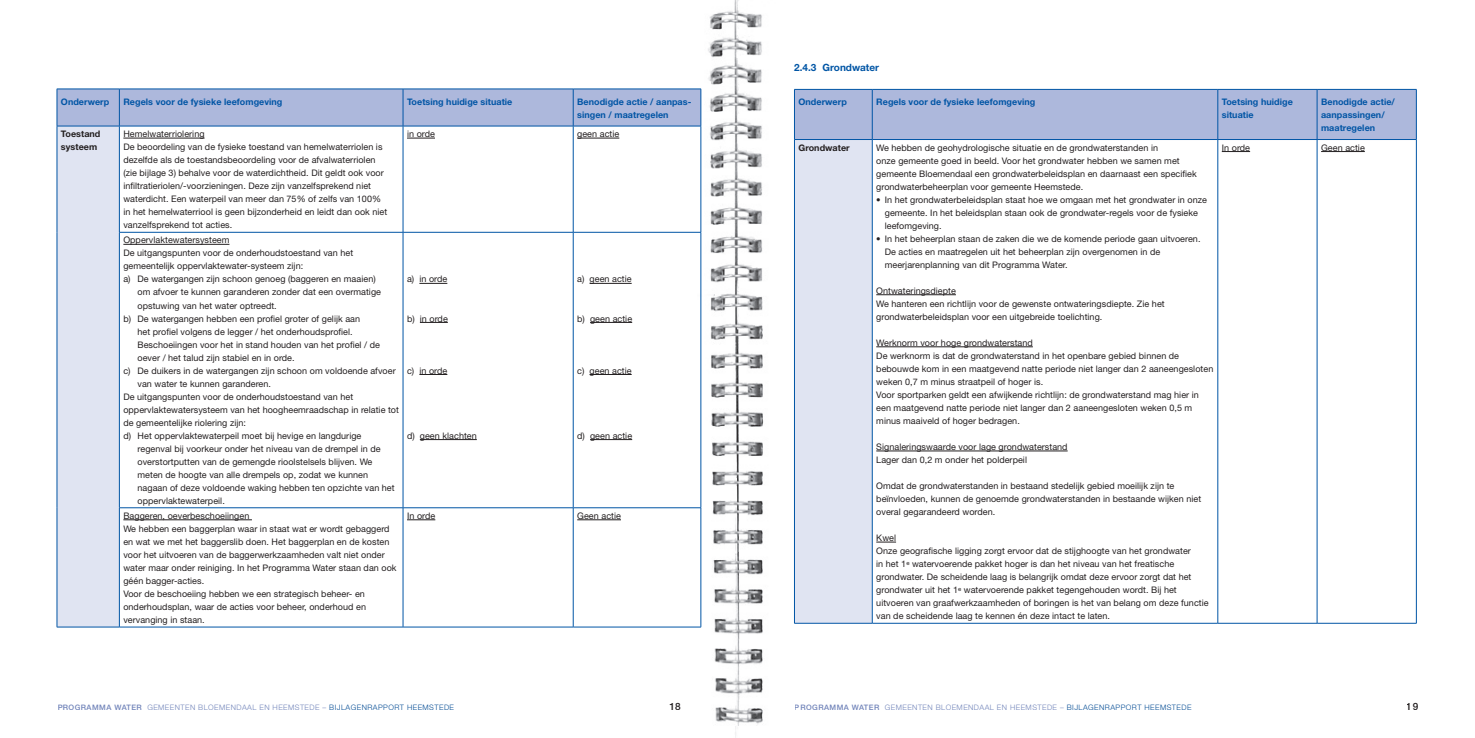
<style>
.page{position:relative;width:1475px;height:738px;background:#fff}
.page>*{position:absolute;margin:0;border:0;box-sizing:border-box;transform-origin:0 0}
.t1{font:700 10px "Helvetica Neue";color:#0155a5}
.t2{font:500 10px "Helvetica Neue";color:#231f20}
.tabeltekst{font:9px/13px "Helvetica Neue";letter-spacing:.005em;color:#231f20}
.tabeltekst-2{font:700 9px/13px "Helvetica Neue";letter-spacing:.005em;color:#0155a5}
.tabeltekst-3{font:700 9px/13px "Helvetica Neue";letter-spacing:.005em;color:#231f20}
.t3{font:300 7.5px "Helvetica Neue";letter-spacing:.06em;color:#7083b9}
.s1{font-weight:500}
.s2{color:#014a93}
</style>
<div class="page">
<hr style="left:57px;top:626px;width:62px;height:1px;background:#0155a5">
<hr style="left:119px;top:626px;width:284px;height:1px;background:#0155a5">
<hr style="left:403px;top:626px;width:170px;height:1px;background:#0155a5">
<hr style="left:573px;top:626px;width:128px;height:1px;background:#0155a5">
<svg style="left:57px;top:89px;width:640px;height:537px"></svg>
<hr style="left:577px;top:519px;width:44px;height:1px;background:#231f20">
<div style="left:795px;top:90px;width:620px;height:49px;background:#adb8dc"></div>
<div style="left:794px;top:139px;width:78px;height:483px;background:#e0e4f2"></div>
<hr style="left:794px;top:89px;width:78px;height:1px;background:#0155a5">
<hr style="left:794px;top:90px;width:1px;height:49px;background:#0155a5">
<hr style="left:872px;top:89px;width:345px;height:1px;background:#0155a5">
<hr style="left:871px;top:90px;width:1px;height:49px;background:#0155a5">
<hr style="left:1217px;top:89px;width:99px;height:1px;background:#0155a5">
<hr style="left:1217px;top:90px;width:1px;height:49px;background:#0155a5">
<hr style="left:1316px;top:89px;width:100px;height:1px;background:#0155a5">
<hr style="left:1316px;top:90px;width:1px;height:49px;background:#0155a5">
<hr style="left:1415px;top:90px;width:1px;height:49px;background:#0155a5">
<hr style="left:794px;top:139px;width:78px;height:1px;background:#0155a5">
<hr style="left:794px;top:140px;width:1px;height:482px;background:#0155a5">
<hr style="left:872px;top:139px;width:345px;height:1px;background:#0155a5">
<hr style="left:871px;top:140px;width:1px;height:482px;background:#0155a5">
<hr style="left:1217px;top:139px;width:99px;height:1px;background:#0155a5">
<hr style="left:1217px;top:140px;width:1px;height:482px;background:#0155a5">
<hr style="left:1316px;top:139px;width:100px;height:1px;background:#0155a5">
<hr style="left:1316px;top:140px;width:1px;height:482px;background:#0155a5">
<hr style="left:1415px;top:140px;width:1px;height:482px;background:#0155a5">
<hr style="left:794px;top:622px;width:78px;height:1px;background:#0155a5">
<hr style="left:872px;top:622px;width:345px;height:1px;background:#0155a5">
<hr style="left:1217px;top:622px;width:99px;height:1px;background:#0155a5">
<hr style="left:1316px;top:622px;width:100px;height:1px;background:#0155a5">
<hr style="left:876px;top:294px;width:79px;height:1px;background:#231f20">
<hr style="left:876px;top:346px;width:156px;height:1px;background:#231f20">
<hr style="left:876px;top:450px;width:191px;height:1px;background:#231f20">
<svg style="left:876px;top:541px;width:19px;height:1px"></svg>
<svg style="left:1221px;top:151px;width:28px;height:1px"></svg>
<hr style="left:1320px;top:151px;width:44px;height:1px;background:#231f20">
<img style="left:697px;top:0;width:67px;height:737px">
<p class="tabeltekst-2" style="left:61px;top:94px;width:50px">Onderwerp</p>
<p class="tabeltekst-2" style="left:123px;top:94px;width:160px">Regels voor de fysieke leefomgeving</p>
<p class="tabeltekst-2" style="left:407px;top:94px;width:107px">Toetsing huidige situatie</p>
<p class="tabeltekst-2" style="left:577px;top:94px;width:116px">Benodigde actie / aanpas&shy;singen / maatregelen</p>
<p class="tabeltekst-3" style="left:61px;top:127px;width:41px">Toestand systeem</p>
<p class="tabeltekst" style="left:123px;top:127px;width:83px">Hemelwaterriolering</p>
<p class="tabeltekst" style="left:407px;top:127px;width:29px">in orde</p>
<p class="tabeltekst" style="left:577px;top:127px;width:44px">geen actie</p>
<p class="tabeltekst" style="left:123px;top:140px;width:265px">De beoordeling van de fysieke toestand van hemelwaterriolen is dezelfde als de toestandsbeoordeling voor de afvalwaterriolen (zie bijlage 3) behalve voor de waterdichtheid. Dit geldt ook voor infiltratieriolen/-voorzieningen. Deze zijn vanzelfsprekend niet waterdicht. Een waterpeil van meer dan 75% of zelfs van 100% in het hemelwaterriool is geen bijzonderheid en leidt dan ook niet vanzelfsprekend tot acties.</p>
<p class="tabeltekst" style="left:123px;top:233px;width:108px">Oppervlaktewatersysteem</p>
<p class="tabeltekst" style="left:123px;top:246px;width:231px">De uitgangspunten voor de onderhoudstoestand van het gemeentelijk oppervlaktewater-systeem zijn:</p>
<p class="tabeltekst" style="left:137px;top:272px;width:245px;text-indent:-14px">a) De watergangen zijn schoon genoeg (baggeren en maaien) om afvoer te kunnen garanderen zonder dat een overmatige opstuwing van het water optreedt.</p>
<p class="tabeltekst" style="left:137px;top:311px;width:244px;text-indent:-14px">b) De watergangen hebben een profiel groter of gelijk aan<br>het profiel volgens de legger / het onderhoudsprofiel.<br>Beschoeiingen voor het in stand houden van het profiel / de oever / het talud zijn stabiel en in orde.</p>
<p class="tabeltekst" style="left:137px;top:363px;width:259px;text-indent:-14px">c) De duikers in de watergangen zijn schoon om voldoende afvoer van water te kunnen garanderen.</p>
<p class="tabeltekst" style="left:123px;top:389px;width:277px">De uitgangspunten voor de onderhoudstoestand van het oppervlaktewatersysteem van het hoogheemraadschap in relatie tot de gemeentelijke riolering zijn:</p>
<p class="tabeltekst" style="left:137px;top:428px;width:258px;text-indent:-14px">d) Het oppervlaktewaterpeil moet bij hevige en langdurige regenval bij voorkeur onder het niveau van de drempel in de overstortputten van de gemengde rioolstelsels blijven. We meten de hoogte van alle drempels op, zodat we kunnen nagaan of deze voldoende waking hebben ten opzichte van het oppervlaktewaterpeil.</p>
<p class="tabeltekst" style="left:123px;top:508px;width:127px">Baggeren, oeverbeschoeiingen</p>
<p class="tabeltekst" style="left:123px;top:521px;width:275px">We hebben een baggerplan waar in staat wat er wordt gebaggerd en wat we met het baggerslib doen. Het baggerplan en de kosten voor het uitvoeren van de baggerwerkzaamheden valt niet onder water maar onder reiniging. In het Programma Water staan dan ook géén bagger-acties.</p>
<p class="tabeltekst" style="left:123px;top:586px;width:244px">Voor de beschoeiing hebben we een strategisch beheer- en onderhoudsplan, waar de acties voor beheer, onderhoud en vervanging in staan.</p>
<p class="tabeltekst" style="left:407px;top:272px;width:42px">a) in orde</p>
<p class="tabeltekst" style="left:407px;top:311px;width:42px">b) in orde</p>
<p class="tabeltekst" style="left:577px;top:272px;width:56px">a) geen actie</p>
<p class="tabeltekst" style="left:577px;top:311px;width:56px">b) geen actie</p>
<p class="tabeltekst" style="left:407px;top:363px;width:42px">c) in orde</p>
<p class="tabeltekst" style="left:577px;top:363px;width:56px">c) geen actie</p>
<p class="tabeltekst" style="left:407px;top:428px;width:71px">d) geen klachten</p>
<p class="tabeltekst" style="left:577px;top:428px;width:56px">d) geen actie</p>
<p class="tabeltekst" style="left:407px;top:508px;width:30px">In orde</p>
<p class="tabeltekst" style="left:577px;top:508px;width:45px">Geen actie</p>
<p class="t1" style="left:794px;top:61px;width:86px">2.4.3 Grondwater</p>
<p class="tabeltekst-2" style="left:798px;top:95px;width:50px">Onderwerp</p>
<p class="tabeltekst-2" style="left:876px;top:95px;width:160px">Regels voor de fysieke leefomgeving</p>
<p class="tabeltekst-2" style="left:1221px;top:95px;width:72px">Toetsing huidige situatie</p>
<p class="tabeltekst-2" style="left:1320px;top:95px;width:75px">Benodigde actie/ aanpassingen/ maatregelen</p>
<p class="tabeltekst-3" style="left:798px;top:140px;width:53px">Grondwater</p>
<p class="tabeltekst" style="left:876px;top:141px;width:322px">We hebben de geohydrologische situatie en de grondwaterstanden in<br>onze gemeente goed in beeld. Voor het grondwater hebben we samen met gemeente Bloemendaal een grondwaterbeleidsplan en daarnaast een specifiek grondwaterbeheerplan voor gemeente Heemstede.</p>
<p class="tabeltekst" style="left:884px;top:193px;width:324px;text-indent:-9px">• In het grondwaterbeleidsplan staat hoe we omgaan met het grondwater in onze gemeente. In het beleidsplan staan ook de grondwater-regels voor de fysieke leefomgeving.</p>
<p class="tabeltekst" style="left:884px;top:232px;width:317px;text-indent:-9px">• In het beheerplan staan de zaken die we de komende periode gaan uitvoeren.<br>De acties en maatregelen uit het beheerplan zijn overgenomen in de meerjarenplanning van dit Programma Water.</p>
<p class="tabeltekst" style="left:876px;top:284px;width:81px">Ontwateringsdiepte</p>
<p class="tabeltekst" style="left:876px;top:297px;width:290px">We hanteren een richtlijn voor de gewenste ontwateringsdiepte. Zie het grondwaterbeleidsplan voor een uitgebreide toelichting.</p>
<p class="tabeltekst" style="left:876px;top:336px;width:158px">Werknorm voor hoge grondwaterstand</p>
<p class="tabeltekst" style="left:876px;top:349px;width:338px">De werknorm is dat de grondwaterstand in het openbare gebied binnen de bebouwde kom in een maatgevend natte periode niet langer dan 2 aaneengesloten weken 0,7 m minus straatpeil of hoger is.</p>
<p class="tabeltekst" style="left:876px;top:388px;width:324px">Voor sportparken geldt een afwijkende richtlijn: de grondwaterstand mag hier in een maatgevend natte periode niet langer dan 2 aaneengesloten weken 0,5 m minus maaiveld of hoger bedragen.</p>
<p class="tabeltekst" style="left:876px;top:440px;width:193px">Signaleringswaarde voor lage grondwaterstand</p>
<p class="tabeltekst" style="left:876px;top:453px;width:152px">Lager dan 0,2 m onder het polderpeil</p>
<p class="tabeltekst" style="left:876px;top:479px;width:326px">Omdat de grondwaterstanden in bestaand stedelijk gebied moeilijk zijn te beïnvloeden, kunnen de genoemde grondwaterstanden in bestaande wijken niet overal gegarandeerd worden.</p>
<p class="tabeltekst" style="left:876px;top:531px;width:21px">Kwel</p>
<p class="tabeltekst" style="left:876px;top:544px;width:334px">Onze geografische ligging zorgt ervoor dat de stijghoogte van het grondwater<br>in het 1<sup>e</sup> watervoerende pakket hoger is dan het niveau van het freatische grondwater. De scheidende laag is belangrijk omdat deze ervoor zorgt dat het grondwater uit het 1<sup>e</sup> watervoerende pakket tegengehouden wordt. Bij het uitvoeren van graafwerkzaamheden of boringen is het van belang om deze functie van de scheidende laag te kennen én deze intact te laten.</p>
<p class="tabeltekst" style="left:1221px;top:141px;width:30px">In orde</p>
<p class="tabeltekst" style="left:1320px;top:141px;width:45px">Geen actie</p>
<p class="t3" style="left:57px;top:701px;width:398px"><span class="s1">PROGRAMMA WATER</span> GEMEENTEN BLOEMENDAAL EN HEEMSTEDE – <span class="s2">BIJLAGENRAPPORT HEEMSTEDE</span></p>
<p class="t2" style="left:669px;top:699px;width:13px">18</p>
<p class="t3" style="left:794px;top:701px;width:398px"><span class="s1">PROGRAMMA WATER</span> GEMEENTEN BLOEMENDAAL EN HEEMSTEDE – <span class="s2">BIJLAGENRAPPORT HEEMSTEDE</span></p>
<p class="t2" style="left:1406px;top:699px;width:13px">19</p>
</div>
